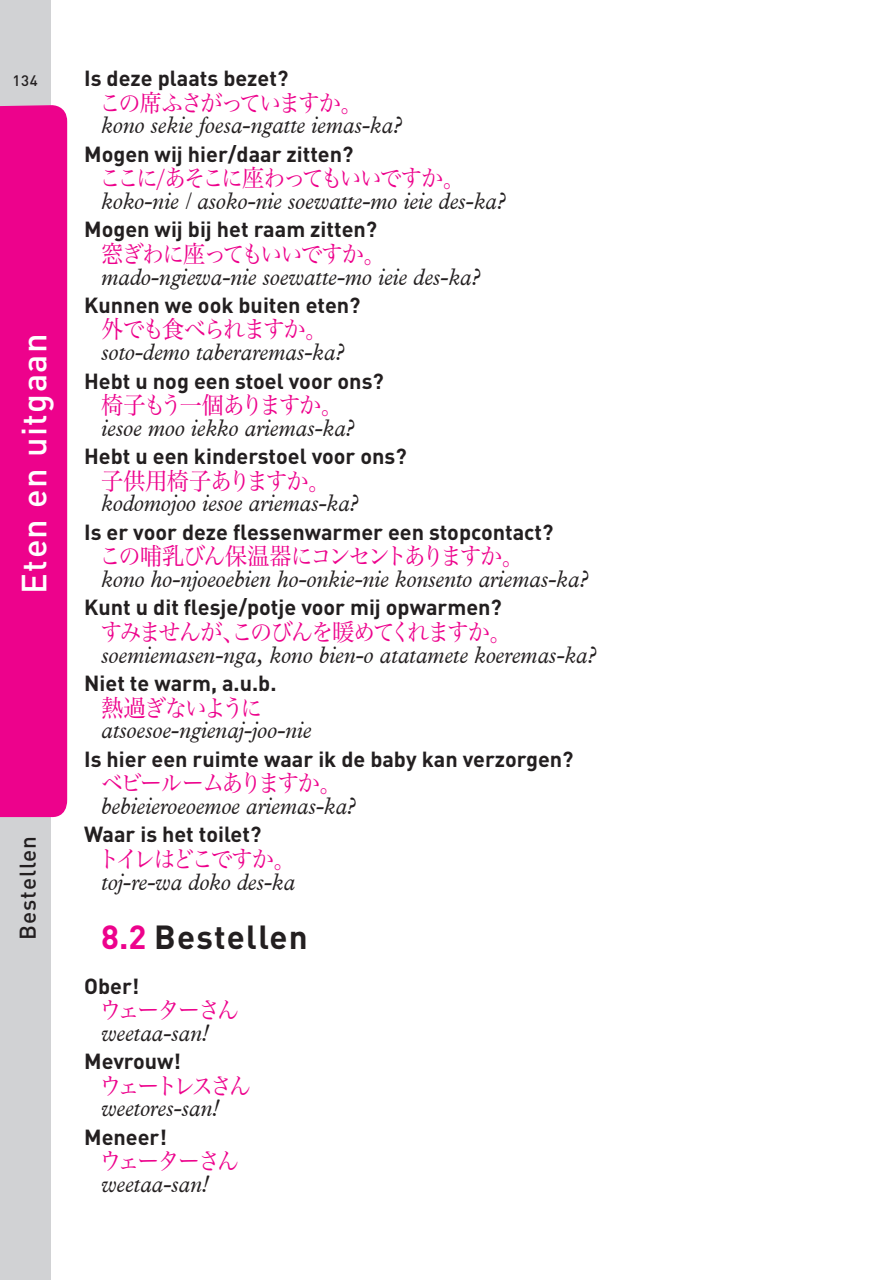
<style>
.page{position:relative;width:893px;height:1280px;background:#fff}
.page>*{position:absolute;margin:0;border:0;box-sizing:border-box;transform-origin:0 0}
.t1{font:500 34.5px "DINOT";letter-spacing:.04em;color:#fff}
.t2{font:700 33px "DINOT";letter-spacing:.04em;color:#231f20}
.t3{font:italic 24px "Plan Kos";color:#231f20;scale:.93 1}
.t4{font:24px "Hira Min Pro W3";letter-spacing:-.11em;color:#ed028c;scale:.93 1}
.t5{font:24px "Hira Min Pro W3";letter-spacing:-.085em;color:#ed028c;scale:.93 1}
.t6{font:24px "Hira Min Pro W3";letter-spacing:-.09em;color:#ed028c;scale:.93 1}
.t7{font:24px "Hira Min Pro W3";letter-spacing:-.06em;color:#ed028c;scale:.93 1}
.t8{font:24px "Hira Min Pro W3";letter-spacing:-.135em;color:#ed028c;scale:.93 1}
.t9{font:24px "Hira Min Pro W3";letter-spacing:-.16em;color:#ed028c;scale:.93 1}
.t10{font:500 22.5px "DINOT";letter-spacing:.04em;color:#231f20}
.t11{font:700 21.6px "DINOT";color:#231f20}
.t12{font:500 15px "DINOT";color:#231f20}
.s1{color:#ed028c}
</style>
<div class="page">
<div style="left:0;top:0;width:51px;height:1280px;background:#d1d2d4"></div>
<div style="left:0;top:105px;width:67px;height:713px;background:#ed028c"></div>
<p class="t12" style="left:13px;top:70px;width:27px">134</p>
<p class="t11" style="left:84px;top:64px;width:206px">Is deze plaats bezet?</p>
<p class="t4" style="left:99px;top:82px;width:285px">この席ふさがっていますか。</p>
<p class="t3" style="left:101px;top:111px;width:325px">kono sekie foesa-ngatte iemas-ka?</p>
<p class="t11" style="left:84px;top:139px;width:271px">Mogen wij hier/daar zitten?</p>
<p class="t4" style="left:99px;top:158px;width:395px">ここに/あそこに座わってもいいですか。</p>
<p class="t3" style="left:101px;top:187px;width:437px">koko-nie / asoko-nie soewatte-mo ieie des-ka?</p>
<p class="t11" style="left:84px;top:215px;width:295px">Mogen wij bij het raam zitten?</p>
<p class="t5" style="left:101px;top:233px;width:307px">窓ぎわに座ってもいいですか。</p>
<p class="t3" style="left:101px;top:262px;width:409px">mado-ngiewa-nie soewatte-mo ieie des-ka?</p>
<p class="t11" style="left:84px;top:290px;width:278px">Kunnen we ook buiten eten?</p>
<p class="t4" style="left:101px;top:309px;width:245px">外でも食べられますか。</p>
<p class="t3" style="left:101px;top:338px;width:263px">soto-demo taberaremas-ka?</p>
<p class="t11" style="left:84px;top:366px;width:301px">Hebt u nog een stoel voor ons?</p>
<p class="t4" style="left:101px;top:384px;width:262px">椅子もう一個ありますか。</p>
<p class="t3" style="left:101px;top:414px;width:274px">iesoe moo iekko ariemas-ka?</p>
<p class="t11" style="left:84px;top:442px;width:324px">Hebt u een kinderstoel voor ons?</p>
<p class="t7" style="left:101px;top:460px;width:248px">子供用椅子ありますか。</p>
<p class="t3" style="left:101px;top:489px;width:278px">kodomojoo iesoe ariemas-ka?</p>
<p class="t11" style="left:84px;top:517px;width:471px">Is er voor deze flessenwarmer een stopcontact?</p>
<p class="t5" style="left:99px;top:536px;width:458px">この哺乳びん保温器にコンセントありますか。</p>
<p class="t3" style="left:101px;top:565px;width:525px">kono ho-njoeoebien ho-onkie-nie konsento ariemas-ka?</p>
<p class="t11" style="left:84px;top:593px;width:419px">Kunt u dit flesje/potje voor mij opwarmen?</p>
<p class="t6" style="left:100px;top:611px;width:444px">すみませんが、このびんを暖めてくれますか。</p>
<p class="t3" style="left:101px;top:640px;width:534px">soemiemasen-nga, kono bien-o atatamete koeremas-ka?</p>
<p class="t11" style="left:84px;top:668px;width:194px">Niet te warm, a.u.b.</p>
<p class="t4" style="left:101px;top:687px;width:175px">熱過ぎないように</p>
<p class="t3" style="left:101px;top:716px;width:228px">atsoesoe-ngienaj-joo-nie</p>
<p class="t11" style="left:84px;top:744px;width:491px">Is hier een ruimte waar ik de baby kan verzorgen?</p>
<p class="t4" style="left:101px;top:762px;width:261px">ベビールームありますか。</p>
<p class="t3" style="left:101px;top:792px;width:275px">bebieieroeoemoe ariemas-ka?</p>
<p class="t11" style="left:84px;top:820px;width:179px">Waar is het toilet?</p>
<p class="t8" style="left:98px;top:838px;width:214px">トイレはどこですか。</p>
<p class="t3" style="left:101px;top:867px;width:210px">toj-re-wa doko des-ka</p>
<h2 class="t2" style="left:101px;top:914px;width:208px"><span class="s1">8.2</span> Bestellen</h2>
<p class="t11" style="left:84px;top:971px;width:57px">Ober!</p>
<p class="t4" style="left:100px;top:989px;width:152px">ウェーターさん</p>
<p class="t3" style="left:101px;top:1018px;width:117px">weetaa-san!</p>
<p class="t11" style="left:84px;top:1046px;width:98px">Mevrouw!</p>
<p class="t9" style="left:100px;top:1065px;width:165px">ウェートレスさん</p>
<p class="t3" style="left:101px;top:1094px;width:128px">weetores-san!</p>
<p class="t11" style="left:84px;top:1122px;width:84px">Meneer!</p>
<p class="t4" style="left:100px;top:1140px;width:152px">ウェーターさん</p>
<p class="t3" style="left:101px;top:1170px;width:117px">weetaa-san!</p>
<h1 class="t1" style="left:11px;top:594px;width:262px;rotate:-90deg">Eten en uitgaan</h1>
<p class="t10" style="left:12px;top:939px;width:105px;rotate:-90deg">Bestellen</p>
</div>
